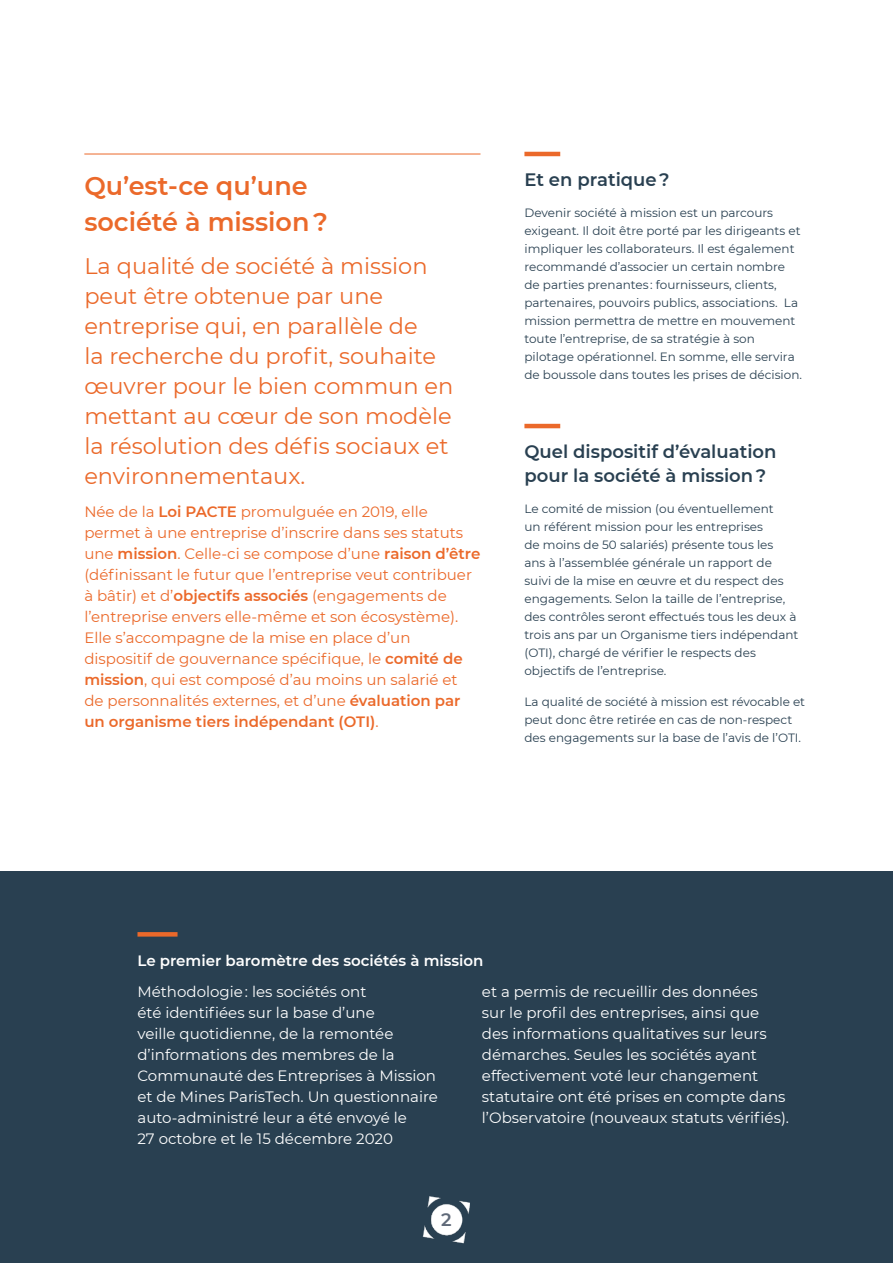
<style>
.page{position:relative;width:893px;height:1263px;background:#fff}
.page>*{position:absolute;margin:0;border:0;box-sizing:border-box;transform-origin:0 0}
.t1{font:600 25.5px/36px "Montserrat";color:#eb692a}
.t2{font:22.5px/30px "Montserrat";color:#eb692a}
.t3{font:600 18px/24px "Montserrat";color:#294051}
.t4{font:600 18px "Montserrat";color:#606a79}
.t5{font:15px/21px "Montserrat";color:#fff}
.t6{font:15px/21px "Montserrat";color:#eb692a}
.t7{font:600 15px "Montserrat";color:#fff}
.t8{font:12px/18px "Montserrat";color:#294051}
.s1{font-weight:600}
</style>
<div class="page">
<div style="left:0;top:871px;width:893px;height:392px;background:#294051"></div>
<img style="left:422px;top:1196px;width:48px;height:48px">
<hr style="left:84px;top:154px;width:396px;height:1px;background:#eb692a">
<hr style="left:524px;top:152px;width:36px;height:4px;background:#eb692a">
<hr style="left:524px;top:424px;width:36px;height:4px;background:#eb692a">
<svg style="left:137px;top:932px;width:41px;height:4px"></svg>
<h1 class="t1" style="left:84px;top:167px;width:245px">Qu’est-ce qu’une société à mission ?</h1>
<h2 class="t2" style="left:84px;top:250px;width:370px">La qualité de société à mission peut être obtenue par une entreprise qui, en parallèle de<br>la recherche du profit, souhaite œuvrer pour le bien commun en mettant au cœur de son modèle la résolution des défis sociaux et environnementaux.</h2>
<p class="t6" style="left:84px;top:501px;width:397px">Née de la <span class="s1">Loi PACTE</span> promulguée en 2019, elle permet à une entreprise d’inscrire dans ses statuts une <span class="s1">mission</span>. Celle-ci se compose d’une <span class="s1">raison d’être </span>(définissant le futur que l’entreprise veut contribuer à bâtir) et d’<span class="s1">objectifs associés</span> (engagements de l’entreprise envers elle-même et son écosystème).<br>Elle s’accompagne de la mise en place d’un dispositif de gouvernance spécifique, le <span class="s1">comité de mission</span>, qui est composé d’au moins un salarié et de personnalités externes, et d’une <span class="s1">évaluation par un organisme tiers indépendant (OTI)</span>.</p>
<h3 class="t3" style="left:524px;top:167px;width:147px">Et en pratique ?</h3>
<p class="t8" style="left:524px;top:203px;width:279px">Devenir société à mission est un parcours exigeant. Il doit être porté par les dirigeants et impliquer les collaborateurs. Il est également recommandé d’associer un certain nombre de parties prenantes : fournisseurs, clients, partenaires, pouvoirs publics, associations. La mission permettra de mettre en mouvement toute l’entreprise, de sa stratégie à son pilotage opérationnel. En somme, elle servira de boussole dans toutes les prises de décision.</p>
<h3 class="t3" style="left:524px;top:439px;width:253px">Quel dispositif d’évaluation pour la société à mission ?</h3>
<p class="t8" style="left:524px;top:499px;width:276px">Le comité de mission (ou éventuellement<br>un référent mission pour les entreprises<br>de moins de 50 salariés) présente tous les<br>ans à l’assemblée générale un rapport de suivi de la mise en œuvre et du respect des engagements. Selon la taille de l’entreprise, des contrôles seront effectués tous les deux à trois ans par un Organisme tiers indépendant (OTI), chargé de vérifier le respects des objectifs de l’entreprise.</p>
<p class="t8" style="left:524px;top:692px;width:282px">La qualité de société à mission est révocable et peut donc être retirée en cas de non-respect des engagements sur la base de l’avis de l’OTI.</p>
<p class="t7" style="left:137px;top:950px;width:348px">Le premier baromètre des sociétés à mission</p>
<p class="t5" style="left:137px;top:981px;width:302px">Méthodologie : les sociétés ont<br>été identifiées sur la base d’une<br>veille quotidienne, de la remontée d’informations des membres de la Communauté des Entreprises à Mission et de Mines ParisTech. Un questionnaire auto-administré leur a été envoyé le<br>27 octobre et le 15 décembre 2020</p>
<p class="t5" style="left:482px;top:981px;width:309px">et a permis de recueillir des données<br>sur le profil des entreprises, ainsi que des informations qualitatives sur leurs démarches. Seules les sociétés ayant effectivement voté leur changement statutaire ont été prises en compte dans l’Observatoire (nouveaux statuts vérifiés).</p>
<h3 class="t4" style="left:441px;top:1207px;width:12px">2</h3>
</div>
